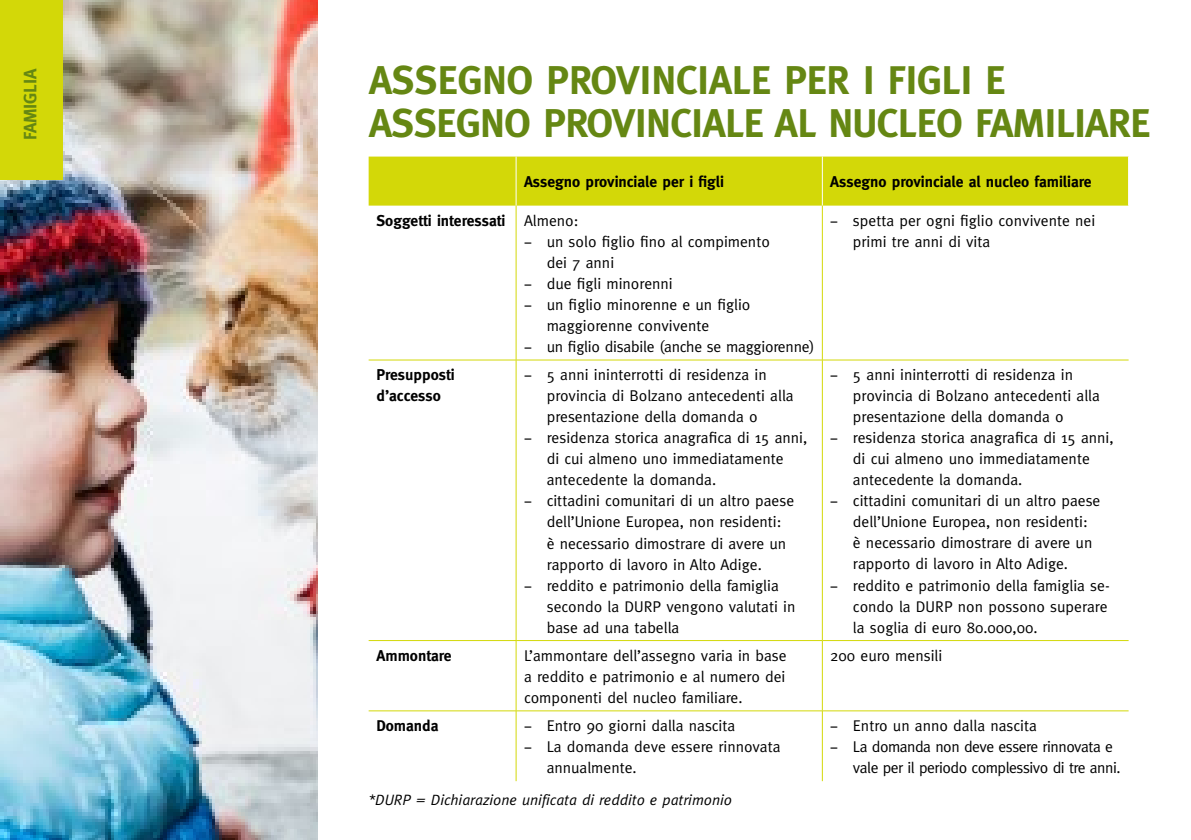
<style>
.page{position:relative;width:1191px;height:840px;background:#fff}
.page>*{position:absolute;margin:0;border:0;box-sizing:border-box;transform-origin:0 0}
.t1{font:700 40px/43.2px "Meta";letter-spacing:-.01em;color:#658713}
.t2{font:700 18px "Meta";letter-spacing:-.01em;color:#658713}
.t3{font:15.6px/21px "Meta";color:#000}
.t4{font:700 15.6px/21px "Meta";color:#000}
.t5{font:15.6px "Meta";letter-spacing:-.03em;color:#000}
.t6{font:italic 15px "Meta";color:#000}
.s1{font-weight:400}
</style>
<div class="page">
<img style="left:0;top:0;width:317px;height:839px">
<div style="left:0;top:0;width:62px;height:179px;background:#d3d808"></div>
<div style="left:369px;top:156px;width:759px;height:49px;background:#d3d808"></div>
<hr style="left:516px;top:156px;width:1px;height:49px;background:#fff">
<hr style="left:822px;top:156px;width:1px;height:49px;background:#fff">
<hr style="left:516px;top:205px;width:1px;height:154px;background:#d3d808">
<hr style="left:822px;top:205px;width:1px;height:154px;background:#d3d808">
<hr style="left:369px;top:359px;width:147px;height:1px;background:#d3d808">
<hr style="left:369px;top:640px;width:147px;height:1px;background:#d3d808">
<hr style="left:516px;top:360px;width:1px;height:280px;background:#d3d808">
<hr style="left:516px;top:640px;width:1px;height:70px;background:#d3d808">
<hr style="left:516px;top:359px;width:306px;height:1px;background:#d3d808">
<hr style="left:516px;top:640px;width:306px;height:1px;background:#d3d808">
<hr style="left:822px;top:360px;width:1px;height:280px;background:#d3d808">
<hr style="left:822px;top:640px;width:1px;height:70px;background:#d3d808">
<hr style="left:822px;top:359px;width:306px;height:1px;background:#d3d808">
<hr style="left:822px;top:640px;width:306px;height:1px;background:#d3d808">
<hr style="left:369px;top:710px;width:147px;height:1px;background:#d3d808">
<hr style="left:516px;top:710px;width:1px;height:70px;background:#d3d808">
<hr style="left:516px;top:710px;width:306px;height:1px;background:#d3d808">
<hr style="left:822px;top:710px;width:1px;height:70px;background:#d3d808">
<hr style="left:822px;top:710px;width:306px;height:1px;background:#d3d808">
<p class="t2" style="left:20px;top:140px;width:73px;rotate:-90deg">FAMIGLIA</p>
<h1 class="t1" style="left:369px;top:58px;width:783px">ASSEGNO PROVINCIALE PER I FIGLI E<br>ASSEGNO PROVINCIALE AL NUCLEO FAMILIARE</h1>
<p class="t4" style="left:524px;top:171px;width:201px">Assegno provinciale per i figli</p>
<p class="t4" style="left:830px;top:171px;width:263px">Assegno provinciale al nucleo familiare</p>
<p class="t4" style="left:376px;top:209px;width:203px">Soggetti interessati <span class="s1">Almeno:</span></p>
<p class="t3" style="left:524px;top:231px;width:247px">− un solo figlio fino al compimento</p>
<p class="t3" style="left:547px;top:252px;width:69px">dei 7 anni</p>
<p class="t3" style="left:524px;top:273px;width:150px">− due figli minorenni</p>
<p class="t3" style="left:524px;top:294px;width:228px">− un figlio minorenne e un figlio</p>
<p class="t3" style="left:547px;top:315px;width:164px">maggiorenne convivente</p>
<p class="t3" style="left:524px;top:336px;width:292px">− un figlio disabile (anche se maggiorenne)</p>
<p class="t3" style="left:853px;top:210px;width:244px;text-indent:-23px">− spetta per ogni figlio convivente nei primi tre anni di vita</p>
<p class="t4" style="left:376px;top:364px;width:80px">Presupposti d’accesso</p>
<p class="t3" style="left:524px;top:364px;width:244px">− 5 anni ininterrotti di residenza in</p>
<p class="t3" style="left:547px;top:385px;width:248px">provincia di Bolzano antecedenti alla</p>
<p class="t3" style="left:547px;top:406px;width:212px">presentazione della domanda o</p>
<p class="t3" style="left:524px;top:427px;width:285px">− residenza storica anagrafica di 15 anni,</p>
<p class="t3" style="left:547px;top:448px;width:238px">di cui almeno uno immediatamente</p>
<p class="t3" style="left:547px;top:469px;width:171px">antecedente la domanda.</p>
<p class="t3" style="left:524px;top:490px;width:272px">− cittadini comunitari di un altro paese</p>
<p class="t3" style="left:547px;top:511px;width:236px">dell’Unione Europea, non residenti:</p>
<p class="t3" style="left:547px;top:532px;width:241px">è necessario dimostrare di avere un</p>
<p class="t3" style="left:547px;top:553px;width:217px">rapporto di lavoro in Alto Adige.</p>
<p class="t3" style="left:524px;top:574px;width:256px">− reddito e patrimonio della famiglia</p>
<p class="t3" style="left:547px;top:595px;width:250px">secondo la DURP vengono valutati in</p>
<p class="t3" style="left:547px;top:616px;width:134px">base ad una tabella</p>
<p class="t3" style="left:830px;top:364px;width:244px">− 5 anni ininterrotti di residenza in</p>
<p class="t3" style="left:853px;top:385px;width:248px">provincia di Bolzano antecedenti alla</p>
<p class="t3" style="left:853px;top:406px;width:212px">presentazione della domanda o</p>
<p class="t3" style="left:830px;top:427px;width:285px">− residenza storica anagrafica di 15 anni,</p>
<p class="t3" style="left:853px;top:448px;width:238px">di cui almeno uno immediatamente</p>
<p class="t3" style="left:853px;top:469px;width:171px">antecedente la domanda.</p>
<p class="t3" style="left:830px;top:490px;width:272px">− cittadini comunitari di un altro paese</p>
<p class="t3" style="left:853px;top:511px;width:236px">dell’Unione Europea, non residenti:</p>
<p class="t3" style="left:853px;top:532px;width:241px">è necessario dimostrare di avere un</p>
<p class="t3" style="left:853px;top:553px;width:217px">rapporto di lavoro in Alto Adige.</p>
<p class="t3" style="left:830px;top:574px;width:281px">− reddito e patrimonio della famiglia se-</p>
<p class="t3" style="left:853px;top:595px;width:256px">condo la DURP non possono superare</p>
<p class="t3" style="left:853px;top:616px;width:186px">la soglia di euro 80.000,00.</p>
<p class="t4" style="left:376px;top:644px;width:77px">Ammontare</p>
<p class="t3" style="left:524px;top:644px;width:264px;text-align:justify">L’ammontare dell’assegno varia in base a reddito e patrimonio e al numero dei componenti del nucleo familiare.</p>
<p class="t3" style="left:830px;top:644px;width:114px">200 euro mensili</p>
<p class="t4" style="left:376px;top:714px;width:64px">Domanda</p>
<p class="t3" style="left:524px;top:714px;width:213px">− Entro 90 giorni dalla nascita</p>
<p class="t3" style="left:524px;top:735px;width:258px">− La domanda deve essere rinnovata</p>
<p class="t3" style="left:547px;top:756px;width:91px">annualmente.</p>
<p class="t3" style="left:830px;top:714px;width:208px">− Entro un anno dalla nascita</p>
<p class="t5" style="left:830px;top:737px;width:284px">− La domanda non deve essere rinnovata e</p>
<p class="t5" style="left:853px;top:758px;width:269px">vale per il periodo complessivo di tre anni.</p>
<p class="t6" style="left:369px;top:790px;width:365px">*DURP = Dichiarazione unificata di reddito e patrimonio</p>
</div>
